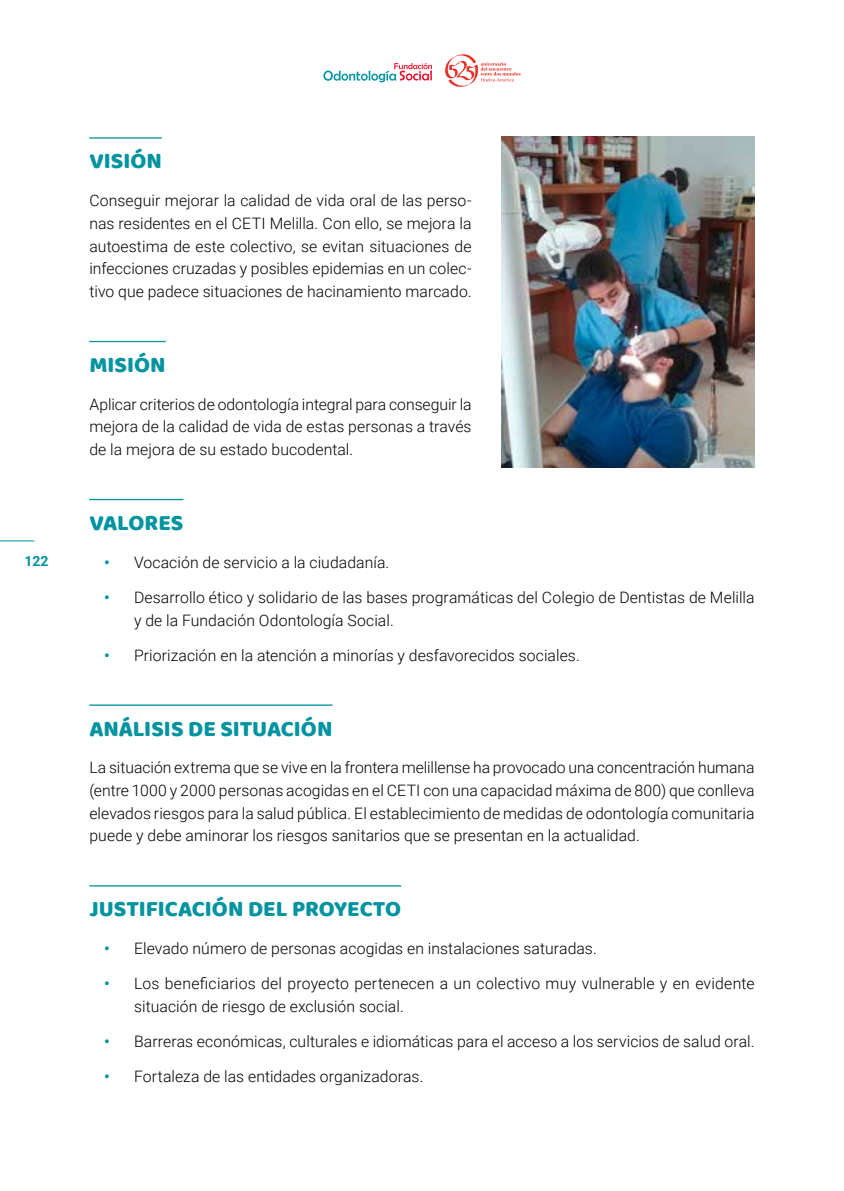
<style>
.page{position:relative;width:844px;height:1191px;background:#fff}
.page>*{position:absolute;margin:0;border:0;box-sizing:border-box;transform-origin:0 0}
.t1{font:22.75px "Baloo Bhaina";color:#0093a0}
.t2{font:300 15.75px/22.8px "Roboto";letter-spacing:.005em;color:#000;text-align:justify}
.t3{font:700 14px "Roboto";color:#0093a0}
.s1{font-weight:700;color:#0093a0}
</style>
<div class="page">
<hr style="left:0;top:540px;width:34px;height:1px;background:#0093a0">
<svg style="left:323px;top:63px;width:109px;height:19px"></svg>
<svg style="left:445px;top:54px;width:75px;height:33px"></svg>
<hr style="left:89px;top:137px;width:73px;height:2px;background:#0093a0">
<hr style="left:89px;top:341px;width:77px;height:1px;background:#0093a0">
<hr style="left:89px;top:499px;width:94px;height:1px;background:#0093a0">
<hr style="left:89px;top:704px;width:243px;height:2px;background:#0093a0">
<hr style="left:89px;top:885px;width:312px;height:1px;background:#0093a0">
<img style="left:501px;top:136px;width:253px;height:331px">
<p class="t3" style="left:25px;top:551px;width:26px">122</p>
<h1 class="t1" style="left:89px;top:147px;width:13px">VISIÓN</h1>
<p class="t2" style="left:89px;top:188px;width:383px">Conseguir mejorar la calidad de vida oral de las perso&shy;nas residentes en el CETI Melilla. Con ello, se mejora la autoestima de este colectivo, se evitan situaciones de infecciones cruzadas y posibles epidemias en un colec&shy;tivo que padece situaciones de hacinamiento marcado.</p>
<h1 class="t1" style="left:89px;top:351px;width:14px">MISIÓN</h1>
<p class="t2" style="left:89px;top:392px;width:383px">Aplicar criterios de odontología integral para conseguir la mejora de la calidad de vida de estas personas a través de la mejora de su estado bucodental.</p>
<h1 class="t1" style="left:89px;top:509px;width:69px">VALORES</h1>
<p class="t2" style="left:104px;top:550px;width:286px"><span class="s1">•</span> Vocación de servicio a la ciudadanía.</p>
<p class="t2" style="left:134px;top:585px;width:622px;text-indent:-30px"><span class="s1">•</span> Desarrollo ético y solidario de las bases programáticas del Colegio de Dentistas de Melilla y de la Fundación Odontología Social.</p>
<p class="t2" style="left:104px;top:643px;width:477px"><span class="s1">•</span> Priorización en la atención a minorías y desfavorecidos sociales.</p>
<h1 class="t1" style="left:89px;top:714px;width:13px">ANÁLISIS</h1>
<h1 class="t1" style="left:188px;top:714px;width:46px">DE SITUACIÓN</h1>
<p class="t2" style="left:89px;top:755px;width:666px">La situación extrema que se vive en la frontera melillense ha provocado una concentración humana (entre 1000 y 2000 personas acogidas en el CETI con una capacidad máxima de 800) que conlleva elevados riesgos para la salud pública. El establecimiento de medidas de odontología comunitaria puede y debe aminorar los riesgos sanitarios que se presentan en la actualidad.</p>
<h1 class="t1" style="left:89px;top:895px;width:13px">JUSTIFICACIÓN</h1>
<h1 class="t1" style="left:248px;top:895px;width:14px">DEL</h1>
<h1 class="t1" style="left:292px;top:895px;width:56px">PROYECT</h1>
<h1 class="t1" style="left:385px;top:895px;width:17px">O</h1>
<p class="t2" style="left:104px;top:936px;width:494px"><span class="s1">•</span> Elevado número de personas acogidas en instalaciones saturadas.</p>
<p class="t2" style="left:134px;top:971px;width:622px;text-indent:-30px"><span class="s1">•</span> Los beneficiarios del proyecto pertenecen a un colectivo muy vulnerable y en evidente situación de riesgo de exclusión social.</p>
<p class="t2" style="left:104px;top:1029px;width:651px"><span class="s1">•</span> Barreras económicas, culturales e idiomáticas para el acceso a los servicios de salud oral.</p>
<p class="t2" style="left:104px;top:1064px;width:320px"><span class="s1">•</span> Fortaleza de las entidades organizadoras.</p>
</div>
